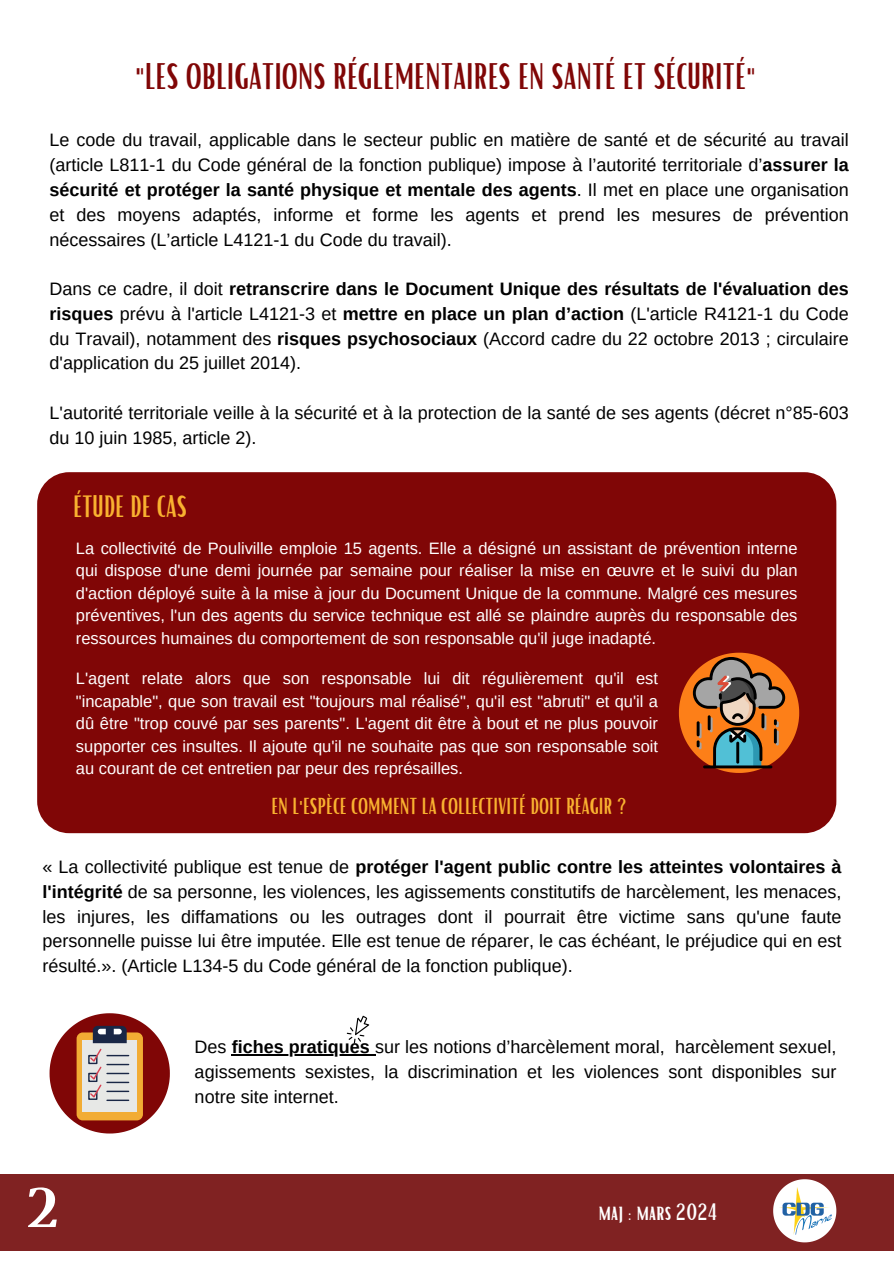
<style>
.page{position:relative;width:894px;height:1264px;background:#fff}
.page>*{position:absolute;margin:0;border:0;box-sizing:border-box;transform-origin:0 0}
.t1{font:700 61.65px "Luthier";color:#fff}
.t2{font:36px "Bright";color:#800606}
.t3{font:30px "Bright";color:#f9b230}
.t4{font:22.95px "Bright";color:#fff}
.t5{font:22.5px "Bright";color:#f9b230}
.t6{font:18px/24.8px "Arimo";color:#000;text-align:justify}
.t7{font:16.5px/22.5px "Arimo";color:#fff;text-align:justify}
.s1{font-weight:700}
</style>
<div class="page">
<div style="left:37px;top:472px;width:799px;height:361px;background:#800606;border-radius:32px"></div>
<svg style="left:678px;top:652px;width:121px;height:121px"></svg>
<hr style="left:736px;top:741px;width:3px;height:22px;background:#000">
<svg style="left:50px;top:1013px;width:120px;height:120px"></svg>
<div style="left:0;top:1174px;width:893px;height:76px;background:#802222"></div>
<svg style="left:773px;top:1179px;width:63px;height:63px"></svg>
<img style="left:779px;top:1186px;width:51px;height:48px">
<svg style="left:346px;top:1015px;width:24px;height:28px"></svg>
<hr style="left:232px;top:1054px;width:138px;height:1px;background:#000">
<p class="t2" style="left:135px;top:53px;width:622px">"LES OBLIGATIONS RÉGLEMENTAIRES EN SANTÉ ET SÉCURITÉ"</p>
<p class="t6" style="left:50px;top:128px;width:800px">Le code du travail, applicable dans le secteur public en matière de santé et de sécurité au travail (article L811-1 du Code général de la fonction publique) impose à l’autorité territoriale d’<span class="s1">assurer la sécurité et protéger la santé physique et mentale des agents</span>. Il met en place une organisation et des moyens adaptés, informe et forme les agents et prend les mesures de prévention nécessaires (L’article L4121-1 du Code du travail).</p>
<h2 class="t6" style="left:50px;top:276px;width:800px">Dans ce cadre, il doit <span class="s1">retranscrire dans le Document Unique des résultats de l'évaluation des risques</span> prévu à l'article L4121-3 et <span class="s1">mettre en place un plan d’action</span> (L'article R4121-1 du Code du Travail), notamment des <span class="s1">risques psychosociaux</span> (Accord cadre du 22 octobre 2013 ; circulaire d'application du 25 juillet 2014).</h2>
<p class="t6" style="left:50px;top:400px;width:800px">L'autorité territoriale veille à la sécurité et à la protection de la santé de ses agents (décret n°85-603 du 10 juin 1985, article 2).</p>
<p class="t3" style="left:73px;top:487px;width:115px">ÉTUDE DE CAS</p>
<p class="t7" style="left:76px;top:536px;width:723px">La collectivité de Pouliville emploie 15 agents. Elle a désigné un assistant de prévention interne qui dispose d'une demi journée par semaine pour réaliser la mise en œuvre et le suivi du plan d'action déployé suite à la mise à jour du Document Unique de la commune. Malgré ces mesures préventives, l'un des agents du service technique est allé se plaindre auprès du responsable des ressources humaines du comportement de son responsable qu'il juge inadapté.</p>
<p class="t7" style="left:76px;top:667px;width:583px">L'agent relate alors que son responsable lui dit régulièrement qu'il est "incapable", que son travail est "toujours mal réalisé", qu'il est "abruti" et qu'il a dû être "trop couvé par ses parents". L'agent dit être à bout et ne plus pouvoir supporter ces insultes. Il ajoute qu'il ne souhaite pas que son responsable soit au courant de cet entretien par peur des représailles.</p>
<p class="t5" style="left:271px;top:791px;width:357px">EN L'ESPÈCE COMMENT LA COLLECTIVITÉ DOIT RÉAGIR ?</p>
<h3 class="t6" style="left:42px;top:854px;width:800px">« La collectivité publique est tenue de <span class="s1">protéger l'agent public contre les atteintes volontaires à l'intégrité</span> de sa personne, les violences, les agissements constitutifs de harcèlement, les menaces, les injures, les diffamations ou les outrages dont il pourrait être victime sans qu'une faute personnelle puisse lui être imputée. Elle est tenue de réparer, le cas échéant, le préjudice qui en est résulté.». (Article L134-5 du Code général de la fonction publique).</h3>
<p class="t1" style="left:23px;top:1184px;width:34px">2</p>
<p class="t6" style="left:194px;top:1034px;width:643px">Des <span class="s1">fiches pratiques</span> sur les notions d’harcèlement moral, harcèlement sexuel,</p>
<p class="t6" style="left:194px;top:1059px;width:643px">agissements sexistes, la discrimination et les violences sont disponibles sur notre site internet.</p>
<p class="t4" style="left:598px;top:1196px;width:120px">maj : mars 2024</p>
</div>
